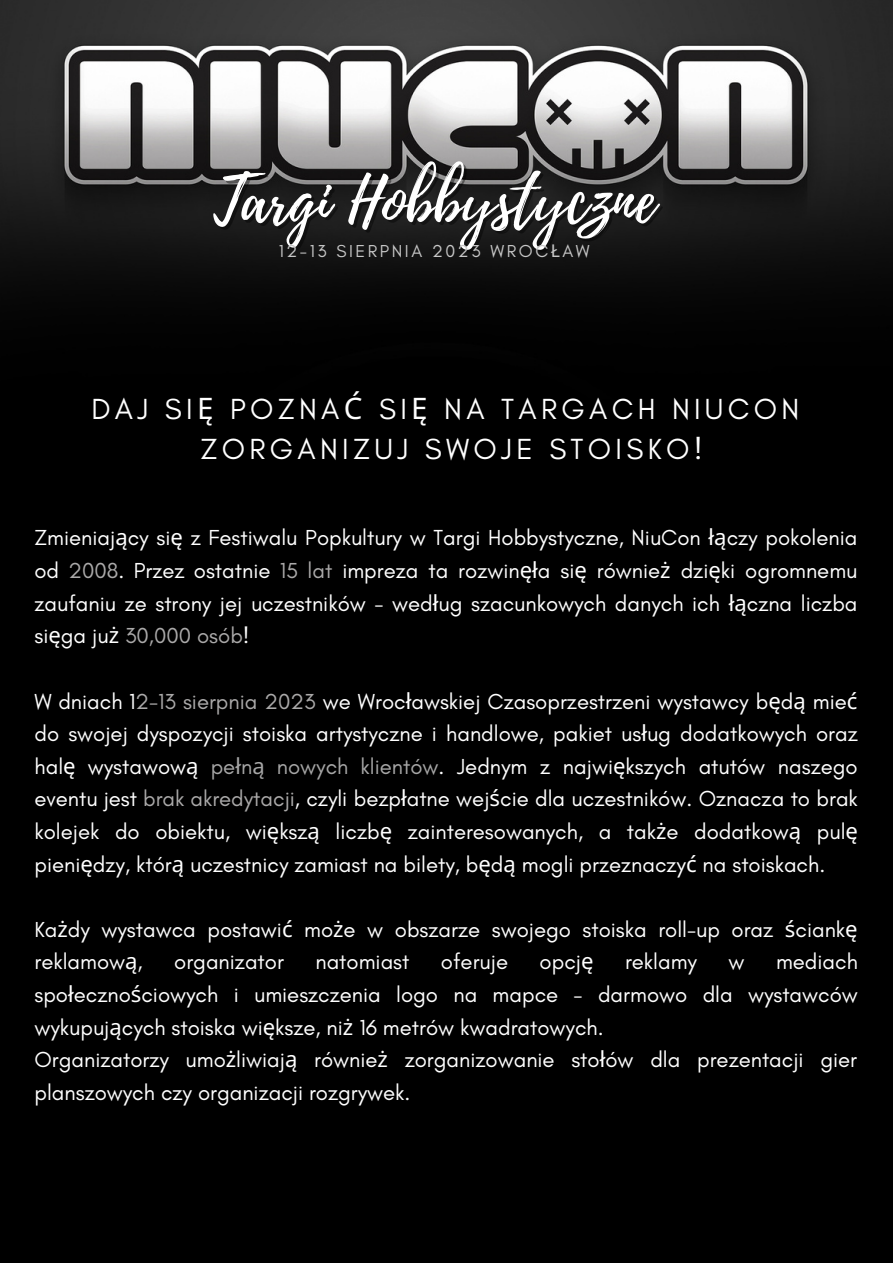
<style>
.page{position:relative;width:893px;height:1264px;background:#fff}
.page>*{position:absolute;margin:0;border:0;box-sizing:border-box;transform-origin:0 0}
.t1{font:63.6px "Playlist Script";color:#fff}
.t2{font:29.55px/40.5px "Glacial Indifference";letter-spacing:.145em;color:#fff;text-align:center}
.t3{font:22.05px/32.5px "Glacial Indifference";color:#fff;text-align:justify}
.t4{font:17.55px "Glacial Indifference";letter-spacing:.145em;color:#c7c7c7}
.s1{font-family:"Noto Sans"}
.s2{color:#aaa9a9}
.s3{color:#a6a6a6}
.s4{font-family:"Noto Sans";color:#a6a6a6}
</style>
<div class="page">
<img style="left:0;top:0;width:892px;height:1262px">
<h1 class="t1" style="left:213px;top:155px;width:443px">Targi Hobbystyczne</h1>
<p class="t4" style="left:279px;top:240px;width:312px">12-13 SIERPNIA 2023 WROC<span class="s1">Ł</span>AW</p>
<h2 class="t2" style="left:91px;top:388px;width:709px">DAJ SI<span class="s1">Ę</span> POZNA<span class="s1">Ć</span> SI<span class="s1">Ę</span> NA TARGACH NIUCON<br>ZORGANIZUJ SWOJE STOISKO!</h2>
<p class="t3" style="left:34px;top:521px;width:824px">Zmieniaj<span class="s1">ą</span>cy si<span class="s1">ę</span> z Festiwalu Popkultury w Targi Hobbystyczne, NiuCon <span class="s1">łą</span>czy pokolenia od <span class="s2">2008</span>. Przez ostatnie <span class="s2">15 lat</span> impreza ta rozwin<span class="s1">ęł</span>a si<span class="s1">ę</span> równie<span class="s1">ż</span> dzi<span class="s1">ę</span>ki ogromnemu zaufaniu ze strony jej uczestników - wed<span class="s1">ł</span>ug szacunkowych danych ich <span class="s1">łą</span>czna liczba si<span class="s1">ę</span>ga ju<span class="s1">ż</span> <span class="s2">30,000 osób</span>!</p>
<p class="t3" style="left:34px;top:684px;width:825px">W dniach 1<span class="s2">2-13 sierpnia 2023</span> we Wroc<span class="s1">ł</span>awskiej Czasoprzestrzeni wystawcy b<span class="s1">ę</span>d<span class="s1">ą</span> mie<span class="s1">ć </span>do swojej dyspozycji stoiska artystyczne i handlowe, pakiet us<span class="s1">ł</span>ug dodatkowych oraz hal<span class="s1">ę</span> wystawow<span class="s1">ą</span> <span class="s3">pe</span><span class="s4">ł</span><span class="s3">n</span><span class="s4">ą</span> <span class="s3">nowych klientów</span>. Jednym z najwi<span class="s1">ę</span>kszych atutów naszego eventu jest <span class="s2">brak akredytacji</span>, czyli bezp<span class="s1">ł</span>atne wej<span class="s1">ś</span>cie dla uczestników. Oznacza to brak kolejek do obiektu, wi<span class="s1">ę</span>ksz<span class="s1">ą</span> liczb<span class="s1">ę</span> zainteresowanych, a tak<span class="s1">ż</span>e dodatkow<span class="s1">ą</span> pul<span class="s1">ę </span>pieni<span class="s1">ę</span>dzy, któr<span class="s1">ą</span> uczestnicy zamiast na bilety, b<span class="s1">ę</span>d<span class="s1">ą</span> mogli przeznaczy<span class="s1">ć</span> na stoiskach.</p>
<p class="t3" style="left:34px;top:912px;width:824px">Ka<span class="s1">ż</span>dy wystawca postawi<span class="s1">ć</span> mo<span class="s1">ż</span>e w obszarze swojego stoiska roll-up oraz <span class="s1">ś</span>ciank<span class="s1">ę </span>reklamow<span class="s1">ą</span>,</p>
<p class="t3" style="left:34px;top:945px;width:825px;text-align:left;text-indent:741px">mediach spo<span class="s1">ł</span>eczno<span class="s1">ś</span>ciowych i umieszczenia logo na mapce - darmowo dla wystawców wykupuj<span class="s1">ą</span>cych stoiska wi<span class="s1">ę</span>ksze, ni<span class="s1">ż</span> 16 metrów kwadratowych.<br>Organizatorzy umo<span class="s1">ż</span>liwiaj<span class="s1">ą</span> równie<span class="s1">ż</span> zorganizowanie sto<span class="s1">ł</span>ów dla prezentacji gier planszowych czy organizacji rozgrywek.</p>
<p class="t3" style="left:174px;top:945px;width:111px">organizator</p>
<p class="t3" style="left:315px;top:945px;width:95px">natomiast</p>
<p class="t3" style="left:441px;top:945px;width:69px">oferuje</p>
<p class="t3" style="left:539px;top:945px;width:55px">opcj<span class="s1">ę</span></p>
<p class="t3" style="left:625px;top:945px;width:73px">reklamy</p>
<p class="t3" style="left:728px;top:945px;width:18px">w</p>
</div>
